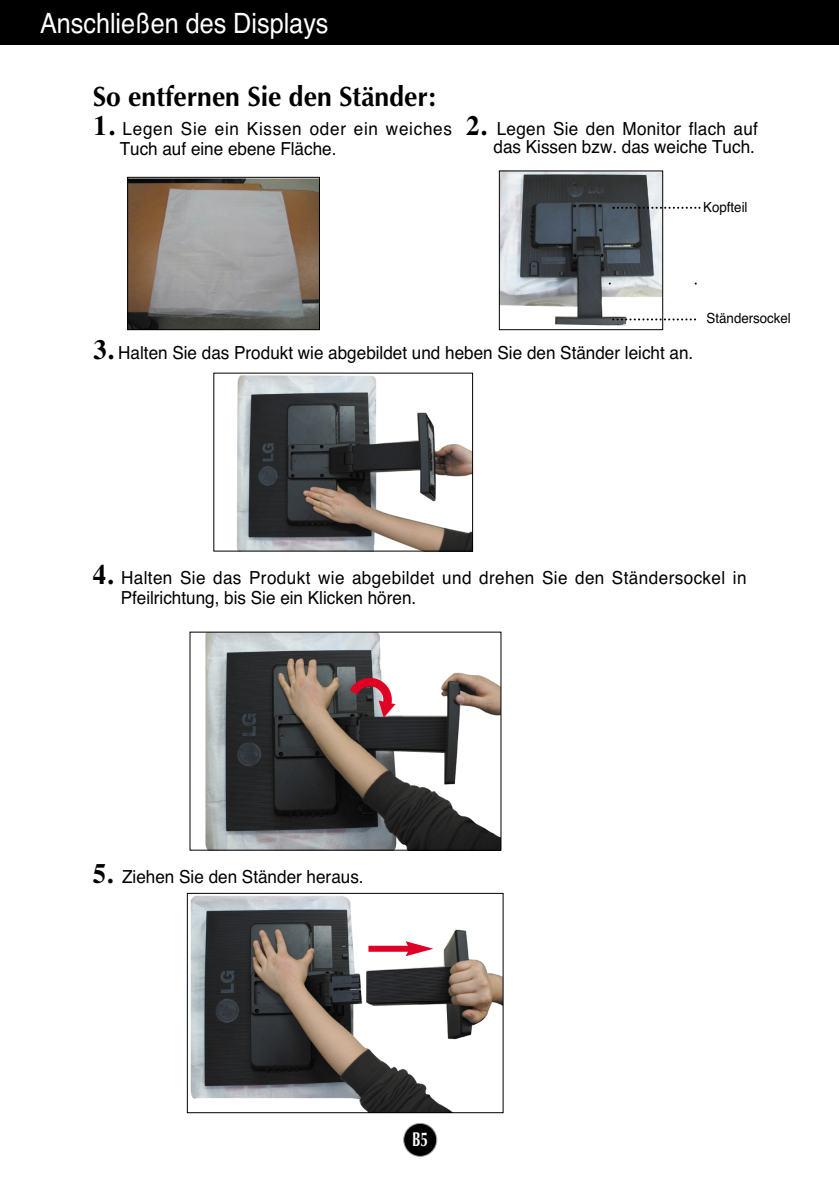
<style>
.page{position:relative;width:839px;height:1189px;background:#fff}
.page>*{position:absolute;margin:0;border:0;box-sizing:border-box;transform-origin:0 0}
.t1{font:700 28px "Optima";color:#000;scale:.95 1}
.t2{font:28px "Helvetica";color:#fff;scale:.9 1}
.t3{font:700 20px "Optima";color:#fff;scale:.7 1}
.t4{font:18px/20px "Helvetica";letter-spacing:.025em;color:#000;scale:.95 1}
.t5{font:18px "Helvetica";color:#000;scale:.95 1}
.t6{font:18px/20px "Helvetica";letter-spacing:.04em;color:#000;scale:.95 1}
.t7{font:18px/18px "Helvetica";letter-spacing:.02em;color:#000;text-align:right;scale:.95 1}
.t8{font:14px "Helvetica";color:#000;scale:.95 1}
.s1{font-family:"Times";font-weight:700;font-size:28px}
</style>
<div class="page">
<div style="left:0;top:0;width:839px;height:45px;background:#000"></div>
<div style="left:403px;top:1123px;width:34px;height:33px;background:#000;border-radius:50%"></div>
<div style="left:403px;top:1123px;width:34px;height:34px;border:2px solid #a5a5a5;border-radius:50%"></div>
<img style="left:129px;top:179px;width:189px;height:149px">
<div style="left:127px;top:177px;width:193px;height:153px;border:1px solid #000"></div>
<img style="left:501px;top:172px;width:160px;height:154px">
<div style="left:499px;top:170px;width:164px;height:160px;border:1px solid #000"></div>
<img style="left:236px;top:375px;width:235px;height:174px">
<img style="left:205px;top:633px;width:294px;height:215px">
<img style="left:190px;top:895px;width:311px;height:216px">
<div style="left:187px;top:893px;width:316px;height:220px;border:1px solid #000"></div>
<svg style="left:345px;top:679px;width:51px;height:39px;background:#90545f"></svg>
<div style="left:368px;top:945px;width:43px;height:6px;background:#df0025"></div>
<svg style="left:405px;top:941px;width:28px;height:15px"></svg>
<svg style="left:612px;top:207px;width:88px;height:2px"></svg>
<svg style="left:613px;top:318px;width:83px;height:2px"></svg>
<h1 class="t2" style="left:40px;top:13px;width:322px">Anschließen des Displays</h1>
<h1 class="t1" style="left:93px;top:84px;width:362px">So entfernen Sie den Ständer:</h1>
<p class="t6" style="left:120px;top:121px;width:351px;text-indent:-26px"><span class="s1">1.</span> Legen Sie ein Kissen oder ein weiches<br>Tuch auf eine ebene Fläche.</p>
<p class="t7" style="left:466px;top:122px;width:309px"><span class="s1">2.</span> Legen Sie den Monitor flach auf das Kissen bzw. das weiche Tuch.</p>
<p class="t8" style="left:703px;top:202px;width:48px">Kopfteil</p>
<p class="t8" style="left:706px;top:313px;width:90px">Ständersockel</p>
<p class="t5" style="left:94px;top:346px;width:633px"><span class="s1">3.</span> Halten Sie das Produkt wie abgebildet und heben Sie den Ständer leicht an.</p>
<p class="t4" style="left:121px;top:570px;width:660px;text-indent:-28px"><span class="s1">4.</span> Halten Sie das Produkt wie abgebildet und drehen Sie den Ständersockel in<br>Pfeilrichtung, bis Sie ein Klicken hören.</p>
<p class="t5" style="left:93px;top:870px;width:287px"><span class="s1">5.</span> Ziehen Sie den Ständer heraus.</p>
<p class="t3" style="left:412px;top:1131px;width:24px">B5</p>
</div>
